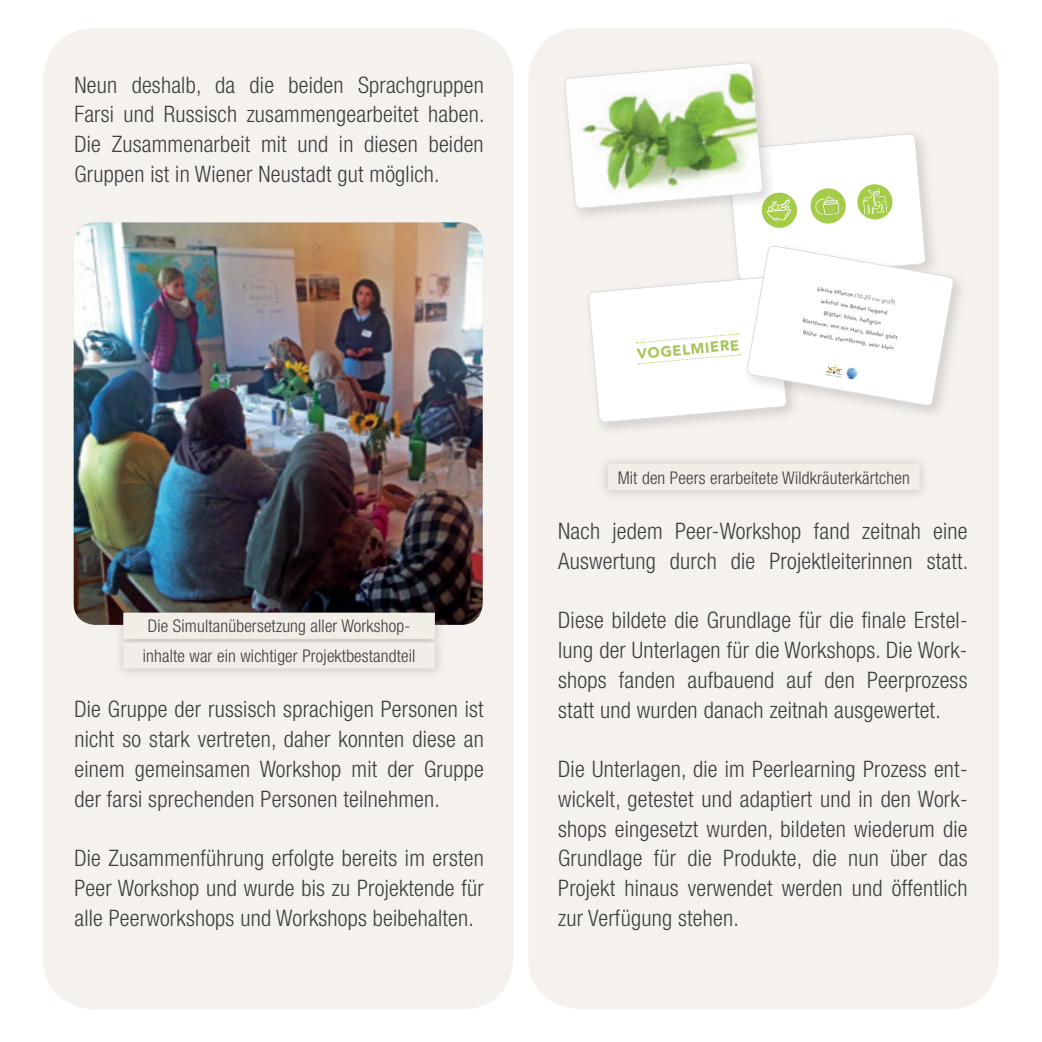
<style>
.page{position:relative;width:1042px;height:1042px;background:#fff}
.page>*{position:absolute;margin:0;border:0;box-sizing:border-box;transform-origin:0 0}
.t1{font:300 condensed 22.75px/29.8px "Helvetica Neue";letter-spacing:.01em;color:#3e3e3f;text-align:justify}
.t2{font:300 condensed 17.5px/29.8px "Helvetica Neue";letter-spacing:.01em;color:#3e3e3f;text-align:center}
.t3{font:900 14.53px "Avenir";color:#a7c557}
.t4{font:500 5.42px/11.4px "Avenir";color:#57585a;text-align:center}
.s1{font-weight:400}
</style>
<div class="page">
<div style="left:528px;top:28px;width:471px;height:981px;background:#f5f2ee;border-radius:52px"></div>
<div style="left:43px;top:28px;width:470px;height:981px;background:#f5f2ee;border-radius:52px"></div>
<div style="left:742px;top:241px;width:226px;height:179px;background:#231f20;opacity:.15"></div>
<svg style="left:564px;top:62px;width:390px;height:368px"></svg>
<div style="left:597px;top:453px;width:333px;height:48px;background:#231f20;opacity:.2"></div>
<div style="left:608px;top:464px;width:311px;height:26px;background:#f1ede7"></div>
<img style="left:74px;top:222px;width:409px;height:403px">
<div style="left:113px;top:602px;width:332px;height:77px;background:#231f20;opacity:.2"></div>
<div style="left:123px;top:612px;width:312px;height:27px;background:#f1ede7"></div>
<div style="left:123px;top:642px;width:312px;height:26px;background:#f1ede7"></div>
<p class="t1" style="left:74px;top:69px;width:412px">Neun deshalb, da die beiden Sprachgruppen Farsi und Russisch zusammengearbeitet haben.<br>Die Zusammenarbeit mit und in diesen beiden Gruppen ist in Wiener Neustadt gut möglich.</p>
<p class="t2" style="left:143px;top:611px;width:274px">Die Simultanübersetzung aller Workshop&shy;inhalte war ein wichtiger Projektbestandteil</p>
<p class="t1" style="left:74px;top:694px;width:411px">Die Gruppe der russisch sprachigen Personen ist nicht so stark vertreten, daher konnten diese an einem gemeinsamen Workshop mit der Gruppe der farsi sprechenden Personen teilnehmen.</p>
<p class="t1" style="left:74px;top:843px;width:411px">Die Zusammenführung erfolgte bereits im ersten Peer Workshop und wurde bis zu Projektende für alle Peerworkshops und Workshops beibehalten.</p>
<p class="t3" style="left:636px;top:345px;width:104px;rotate:-5deg">VOGELMIERE</p>
<p class="t4" style="left:810px;top:282px;width:98px;rotate:10deg">kleine Pflanze <span class="s1">(10-20 cm groß) </span>wächst am Boden liegend<br>Blätter: klein, hellgrün<br>Blattform: wie ein Herz, Ränder glatt<br>Blüte: weiß, sternförmig, sehr klein</p>
<p class="t2" style="left:618px;top:462px;width:294px">Mit den Peers erarbeitete Wildkräuterkärtchen</p>
<p class="t1" style="left:558px;top:516px;width:412px">Nach jedem Peer-Workshop fand zeitnah eine<br>Auswertung durch die Projektleiterinnen statt.</p>
<p class="t1" style="left:558px;top:605px;width:411px">Diese bildete die Grundlage für die finale Erstel&shy;lung der Unterlagen für die Workshops. Die Work&shy;shops fanden aufbauend auf den Peerprozess statt und wurden danach zeitnah ausgewertet.</p>
<p class="t1" style="left:558px;top:754px;width:411px">Die Unterlagen, die im Peerlearning Prozess ent&shy;wickelt, getestet und adaptiert und in den Work&shy;shops eingesetzt wurden, bildeten wiederum die Grundlage für die Produkte, die nun über das Projekt hinaus verwendet werden und öffentlich zur Verfügung stehen.</p>
</div>
